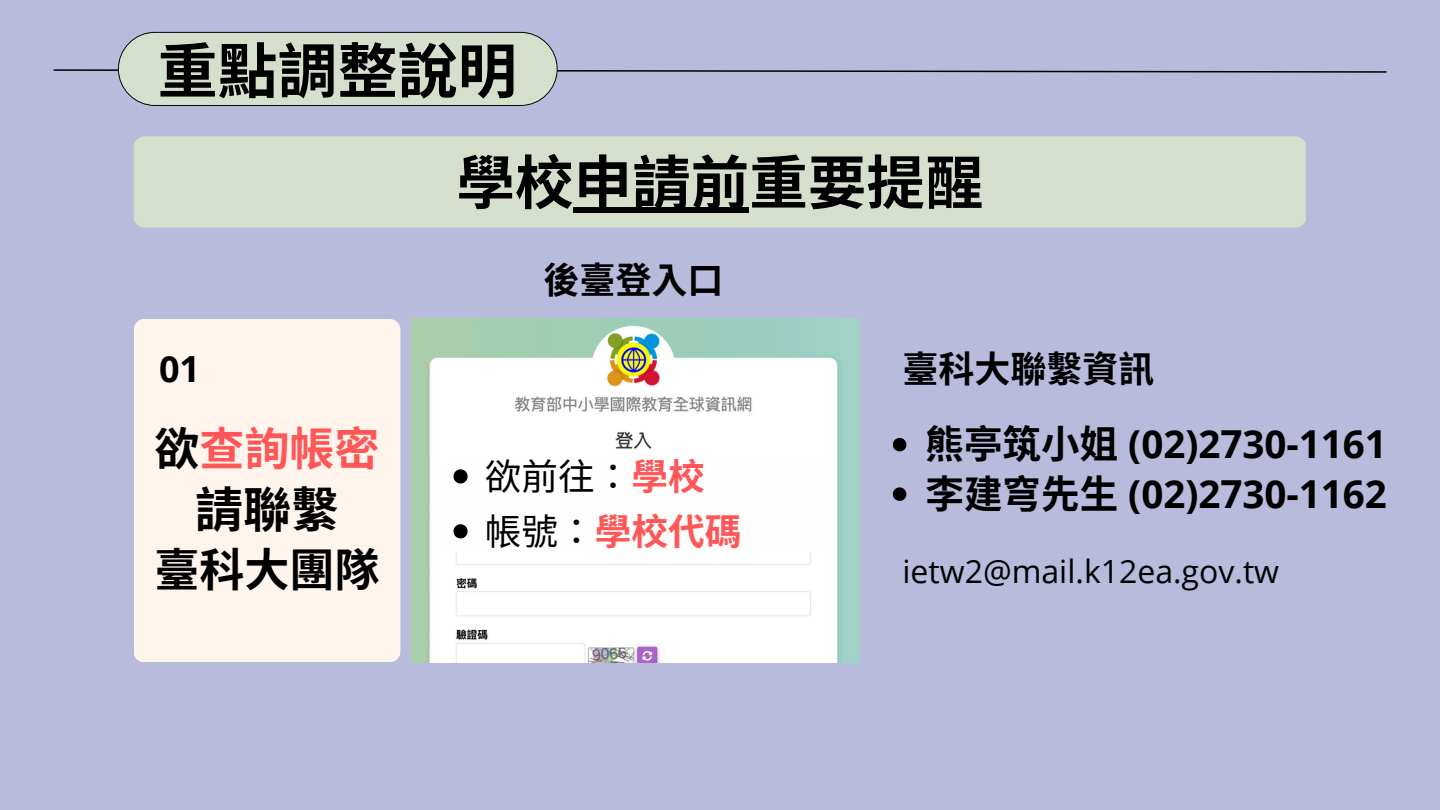
<style>
.page{position:relative;width:1440px;height:810px;background:#b9bbdd}
.page>*{position:absolute;margin:0;border:0;box-sizing:border-box;transform-origin:0 0}
.t1{font:700 60px "Noto Sans CJ Ksc";color:#000}
.t2{font:700 58.6px "Noto Sans CJ Ksc";color:#000}
.t3{font:700 48px "Noto Sans CJ Ksc";color:#000}
.t4{font:700 45px "Noto Sans CJ Ksc";color:#ff5757}
.t5{font:700 45px "Noto Sans CJ Ksc";color:#000}
.t6{font:700 38.6px "Open Sans";color:#000}
.t7{font:700 36.7px "Noto Sans TC";color:#ff5757}
.t8{font:36.7px "Noto Sans TC";color:#000}
.t9{font:700 36px "Noto Sans CJ Ksc";color:#000}
.t10{font:700 36px "Open Sans";color:#000}
.t11{font:32px "Open Sans";color:#000}
.s1{font-family:"Noto Sans CJ Ksc"}
.s2{color:#000}
.s3{font-weight:700;color:#ff5757}
.s4{font-weight:400;color:#000}
</style>
<div class="page">
<svg style="left:53px;top:32px;width:1334px;height:74px"></svg>
<div style="left:134px;top:136px;width:1172px;height:92px;background:#d6dfcc;border-radius:11px"></div>
<div style="left:134px;top:319px;width:266px;height:343px;background:#fff5ed;border-radius:11px"></div>
<img style="left:412px;top:319px;width:448px;height:343px">
<div style="left:574px;top:207px;width:175px;height:5px;background:#000"></div>
<svg style="left:893px;top:438px;width:13px;height:13px"></svg>
<svg style="left:893px;top:487px;width:13px;height:14px"></svg>
<div style="left:442px;top:461px;width:383px;height:92px;background:#fefefe;border-radius:3px"></div>
<svg style="left:453px;top:469px;width:15px;height:14px"></svg>
<svg style="left:453px;top:524px;width:15px;height:14px"></svg>
<h1 class="t1" style="left:158px;top:23px;width:362px">重點調整說明</h1>
<p class="t2" style="left:456px;top:136px;width:524px">學校申請前重要提醒</p>
<p class="t9" style="left:544px;top:251px;width:174px">後臺登入口</p>
<p class="t10" style="left:159px;top:343px;width:43px">01</p>
<p class="t9" style="left:902px;top:340px;width:254px">臺科大聯繫資訊</p>
<h2 class="t6" style="left:925px;top:417px;width:463px"><span class="s1">熊亭筑小姐</span> (02)2730-1161</h2>
<p class="t6" style="left:925px;top:466px;width:463px"><span class="s1">李建穹先生</span> (02)2730-1162</p>
<h1 class="t4" style="left:155px;top:413px;width:226px"><span class="s2">欲</span>查詢帳密</h1>
<h1 class="t3" style="left:195px;top:471px;width:145px">請聯繫</h1>
<h1 class="t5" style="left:155px;top:534px;width:226px">臺科大團隊</h1>
<p class="t8" style="left:485px;top:447px;width:222px">欲前往：<span class="s3">學校</span></p>
<p class="t7" style="left:485px;top:502px;width:258px"><span class="s4">帳號：</span>學校代碼</p>
<p class="t11" style="left:902px;top:549px;width:378px">ietw2@mail.k12ea.gov.tw</p>
</div>
